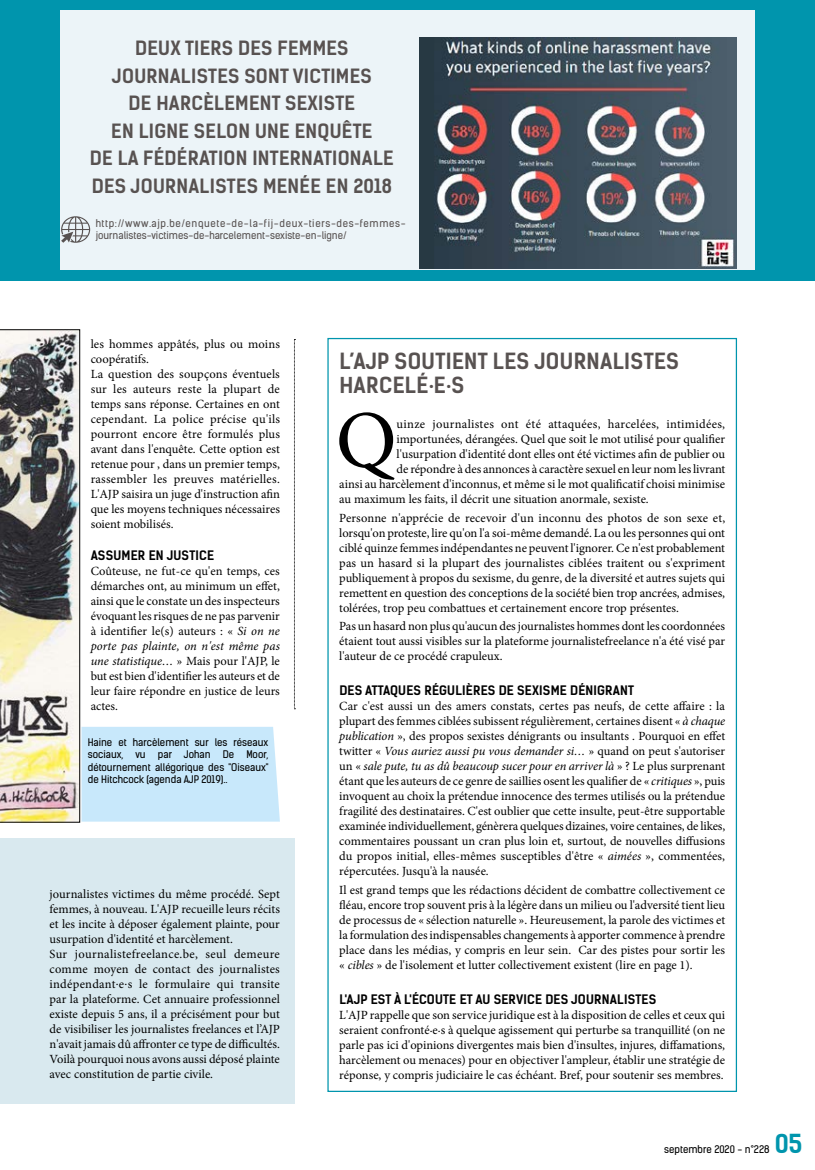
<style>
.page{position:relative;width:815px;height:1170px;background:#fff}
.page>*{position:absolute;margin:0;border:0;box-sizing:border-box;transform-origin:0 0}
.t1{font:81.75px "Minion Pro";color:#000}
.t2{font:700 25px "Kelson Sans";color:#0095ad}
.t3{font:700 21.25px/23.8px "Kelson Sans";letter-spacing:.015em;color:#585251}
.t4{font:700 18.75px/27.5px "Kelson Sans";letter-spacing:.015em;color:#585251;text-align:center}
.t5{font:12.5px/15px "Minion Pro";color:#000;text-align:justify}
.t6{font:700 12.5px "Kelson Sans";letter-spacing:.015em;color:#000}
.t7{font:12.5px "Minion Pro";letter-spacing:.025em;color:#000}
.t8{font:10px/12.5px "Kelson Sans";color:#000;text-align:justify}
.t9{font:10px/12.5px "Kelson Sans";color:#585251}
.s1{font-style:italic}
</style>
<div class="page">
<div style="left:0;top:0;width:815px;height:281px;background:#0095ad"></div>
<div style="left:60px;top:11px;width:695px;height:259px;background:#ecf4f8"></div>
<img style="left:419px;top:37px;width:318px;height:232px">
<svg style="left:61px;top:216px;width:29px;height:27px"></svg>
<img style="left:0;top:329px;width:80px;height:493px">
<div style="left:0;top:838px;width:294px;height:265px;background:#d9e9ef"></div>
<div style="left:81px;top:727px;width:199px;height:94px;background:#c8e8fb"></div>
<svg style="left:294px;top:339px;width:1px;height:370px"></svg>
<h3 class="t4" style="left:90px;top:35px;width:305px">DEUX TIERS DES FEMMES<br>JOURNALISTES SONT VICTIMES<br>DE HARCÈLEMENT SEXISTE<br>EN LIGNE SELON UNE ENQUÊTE<br>DE LA FÉDÉRATION INTERNATIONALE<br>DES JOURNALISTES MENÉE EN 2018</h3>
<p class="t9" style="left:96px;top:217px;width:312px">http://www.ajp.be/enquete-de-la-fij-deux-tiers-des-femmes&shy;journalistes-victimes-de-harcelement-sexiste-en-ligne/</p>
<p class="t5" style="left:91px;top:337px;width:191px;text-align:left">les hommes appâtés, plus ou moins coopératifs.<br>La question des soupçons éventuels sur les auteurs reste la plupart de temps sans réponse. Certaines en ont cependant. La police précise qu'ils pourront encore être formulés plus avant dans l'enquête. Cette option est retenue pour , dans un premier temps, rassembler les preuves matérielles.<br>L'AJP saisira un juge d'instruction afin que les moyens techniques nécessaires soient mobilisés.</p>
<p class="t6" style="left:91px;top:547px;width:125px">ASSUMER EN JUSTICE</p>
<p class="t5" style="left:91px;top:563px;width:191px">Coûteuse, ne fut-ce qu'en temps, ces démarches ont, au minimum un effet, ainsi que le constate un des inspecteurs évoquant les risques de ne pas parvenir à identifier le(s) auteurs : « <span class="s1">Si on ne porte pas plainte, on n'est même pas une statistique…</span> » Mais pour l'AJP, le but est bien d'identifier les auteurs et de leur faire répondre en justice de leurs actes.</p>
<p class="t8" style="left:88px;top:735px;width:182px">Haine et harcèlement sur les réseaux sociaux, vu par Johan De Moor, détournement allégorique des "Oiseaux" de Hitchcock (agenda AJP 2019)..</p>
<p class="t5" style="left:50px;top:886px;width:232px;text-align:left">journalistes victimes du même procédé. Sept femmes, à nouveau. L'AJP recueille leurs récits et les incite à déposer également plainte, pour usurpation d'identité et harcèlement.<br>Sur journalistefreelance.be, seul demeure comme moyen de contact des journalistes indépendant.e.s le formulaire qui transite par la plateforme. Cet annuaire professionnel existe depuis 5 ans, il a précisément pour but de visibiliser les journalistes freelances et l’AJP n'avait jamais dû affronter ce type de difficultés.<br>Voilà pourquoi nous avons aussi déposé plainte avec constitution de partie civile.</p>
<h3 class="t3" style="left:339px;top:349px;width:341px">L’AJP SOUTIENT LES JOURNALISTES<br>HARCELÉ.E.S</h3>
<h1 class="t1" style="left:336px;top:386px;width:62px">Q</h1>
<p class="t7" style="left:397px;top:415px;width:330px">uinze journalistes ont été attaquées, harcelées, intimidées,</p>
<p class="t5" style="left:397px;top:431px;width:330px">importunées, dérangées. Quel que soit le mot utilisé pour qualifier</p>
<p class="t5" style="left:397px;top:446px;width:330px">l'usurpation d'identité dont elles ont été victimes afin de publier ou</p>
<p class="t5" style="left:397px;top:461px;width:330px">de répondre à des annonces à caractère sexuel en leur nom les livrant</p>
<p class="t5" style="left:339px;top:476px;width:387px">ainsi au harcèlement d'inconnus, et même si le mot qualificatif choisi minimise</p>
<p class="t5" style="left:339px;top:491px;width:311px">au maximum les faits, il décrit une situation anormale, sexiste.</p>
<p class="t5" style="left:339px;top:510px;width:387px">Personne n'apprécie de recevoir d'un inconnu des photos de son sexe et, lorsqu'on proteste, lire qu'on l'a soi-même demandé. La ou les personnes qui ont ciblé quinze femmes indépendantes ne peuvent l'ignorer. Ce n'est probablement pas un hasard si la plupart des journalistes ciblées traitent ou s'expriment publiquement à propos du sexisme, du genre, de la diversité et autres sujets qui remettent en question des conceptions de la société bien trop ancrées, admises, tolérées, trop peu combattues et certainement encore trop présentes.</p>
<p class="t5" style="left:339px;top:618px;width:387px">Pas un hasard non plus qu'aucun des journalistes hommes dont les coordonnées étaient tout aussi visibles sur la plateforme journalistefreelance n'a été visé par l'auteur de ce procédé crapuleux.</p>
<p class="t6" style="left:339px;top:682px;width:296px">DES ATTAQUES RÉGULIÈRES DE SEXISME DÉNIGRANT</p>
<p class="t5" style="left:339px;top:698px;width:388px">Car c'est aussi un des amers constats, certes pas neufs, de cette affaire : la plupart des femmes ciblées subissent régulièrement, certaines disent « <span class="s1">à chaque publication</span> », des propos sexistes dénigrants ou insultants . Pourquoi en effet twitter « <span class="s1">Vous auriez aussi pu vous demander si…</span> » quand on peut s'autoriser un « <span class="s1">sale pute, tu as dû beaucoup sucer pour en arriver là</span> » ? Le plus surprenant étant que les auteurs de ce genre de saillies osent les qualifier de « <span class="s1">critiques</span> », puis invoquent au choix la prétendue innocence des termes utilisés ou la prétendue fragilité des destinataires. C'est oublier que cette insulte, peut-être supportable examinée individuellement, génèrera quelques dizaines, voire centaines, de likes, commentaires poussant un cran plus loin et, surtout, de nouvelles diffusions du propos initial, elles-mêmes susceptibles d'être « <span class="s1">aimées</span> », commentées, répercutées. Jusqu'à la nausée.</p>
<p class="t5" style="left:339px;top:882px;width:387px">Il est grand temps que les rédactions décident de combattre collectivement ce fléau, encore trop souvent pris à la légère dans un milieu ou l'adversité tient lieu de processus de « sélection naturelle ». Heureusement, la parole des victimes et la formulation des indispensables changements à apporter commence à prendre place dans les médias, y compris en leur sein. Car des pistes pour sortir les « <span class="s1">cibles</span> » de l'isolement et lutter collectivement existent (lire en page 1).</p>
<p class="t6" style="left:339px;top:991px;width:318px">L'AJP EST À L'ÉCOUTE ET AU SERVICE DES JOURNALISTES</p>
<p class="t5" style="left:339px;top:1006px;width:387px">L'AJP rappelle que son service juridique est à la disposition de celles et ceux qui seraient confronté.e.s à quelque agissement qui perturbe sa tranquillité (on ne parle pas ici d'opinions divergentes mais bien d'insultes, injures, diffamations, harcèlement ou menaces) pour en objectiver l'ampleur, établir une stratégie de réponse, y compris judiciaire le cas échéant. Bref, pour soutenir ses membres.</p>
<p class="t8" style="left:664px;top:1143px;width:107px">septembre 2020 - n°228</p>
<h2 class="t2" style="left:775px;top:1128px;width:29px">05</h2>
</div>
